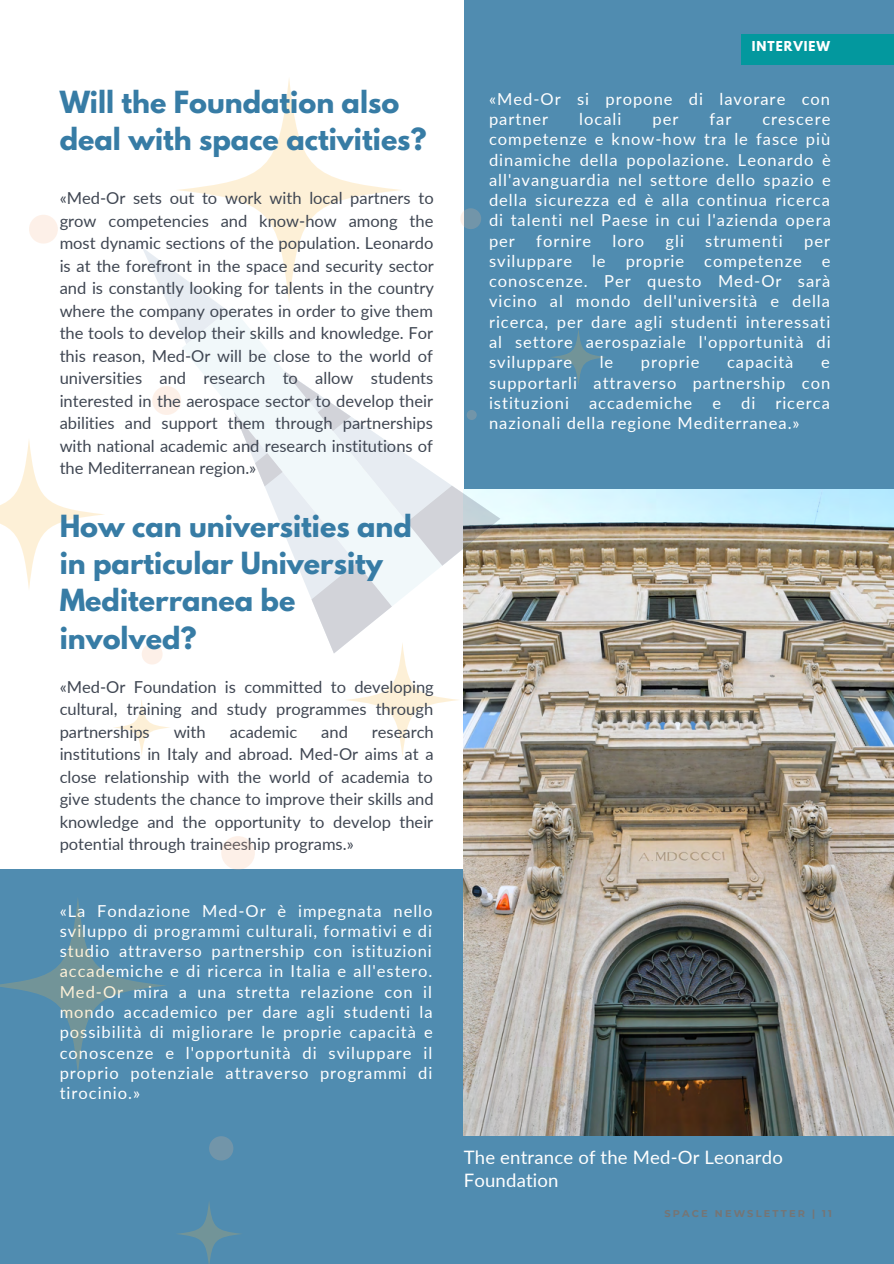
<style>
.page{position:relative;width:894px;height:1264px;background:#fff}
.page>*{position:absolute;margin:0;border:0;box-sizing:border-box;transform-origin:0 0}
.t1{font:700 27px/37.2px "League Spartan";color:#377ca5}
.t2{font:18.45px/22.5px "Lato";letter-spacing:.01em;color:#fff}
.t3{font:16.5px/20.2px "Lato";letter-spacing:.06em;color:#fff;text-align:justify}
.t4{font:16.5px/22.5px "Lato";color:#3f4652;text-align:justify}
.t5{font:700 12.15px "League Spartan";letter-spacing:.08em;color:#fff}
.t6{font:700 9.75px "Montserrat";letter-spacing:.22em;color:#757575}
</style>
<div class="page">
<div style="left:0;top:868px;width:893px;height:395px;background:#508cb0"></div>
<div style="left:463px;top:0;width:430px;height:724px;background:#508cb0"></div>
<img style="left:463px;top:489px;width:430px;height:646px">
<div style="left:741px;top:34px;width:152px;height:30px;background:#03989e"></div>
<svg style="left:0;top:440px;width:104px;height:148px"></svg>
<svg style="left:176px;top:77px;width:226px;height:226px"></svg>
<svg style="left:344px;top:642px;width:116px;height:115px"></svg>
<svg style="left:549px;top:328px;width:58px;height:58px"></svg>
<svg style="left:113px;top:698px;width:58px;height:58px"></svg>
<div style="left:152px;top:386px;width:29px;height:29px;background:#fdf0e8;border-radius:50%"></div>
<div style="left:29px;top:215px;width:29px;height:28px;background:#fdf0e8;border-radius:50%"></div>
<svg style="left:553px;top:574px;width:21px;height:21px"></svg>
<svg style="left:460px;top:208px;width:21px;height:21px"></svg>
<div style="left:142px;top:643px;width:21px;height:21px;background:#fdf0e8;border-radius:50%"></div>
<svg style="left:183px;top:308px;width:101px;height:103px;fill:#f1f8fa"></svg>
<svg style="left:234px;top:371px;width:266px;height:282px"></svg>
<svg style="left:143px;top:248px;width:85px;height:96px"></svg>
<svg style="left:0;top:899px;width:165px;height:173px"></svg>
<svg style="left:178px;top:1202px;width:63px;height:61px"></svg>
<div style="left:221px;top:836px;width:34px;height:33px;background:#fdf0e8;border-radius:50%"></div>
<div style="left:209px;top:1136px;width:24px;height:24px;background:#7295a9;border-radius:50%"></div>
<h1 class="t1" style="left:60px;top:87px;width:368px">Will the Foundation also deal with space activities?</h1>
<p class="t4" style="left:60px;top:186px;width:375px">«Med-Or sets out to work with local partners to grow competencies and know-how among the most dynamic sections of the population. Leonardo is at the forefront in the space and security sector and is constantly looking for talents in the country where the company operates in order to give them the tools to develop their skills and knowledge. For this reason, Med-Or will be close to the world of universities and research to allow students interested in the aerospace sector to develop their abilities and support them through partnerships with national academic and research institutions of the Mediterranean region.»</p>
<h1 class="t1" style="left:60px;top:511px;width:353px">How can universities and in particular University<br>Mediterranea be involved?</h1>
<p class="t4" style="left:60px;top:675px;width:375px">«Med-Or Foundation is committed to developing cultural, training and study programmes through partnerships</p>
<p class="t4" style="left:60px;top:720px;width:375px;text-indent:312px">research institutions in Italy and abroad. Med-Or aims at a close relationship with the world of academia to give students the chance to improve their skills and knowledge and the opportunity to develop their potential through traineeship programs.»</p>
<p class="t4" style="left:174px;top:720px;width:34px">with</p>
<p class="t4" style="left:229px;top:720px;width:69px">academic</p>
<p class="t4" style="left:321px;top:720px;width:28px">and</p>
<p class="t3" style="left:60px;top:900px;width:374px">«La Fondazione Med-Or è impegnata nello sviluppo di programmi culturali, formativi e di studio attraverso partnership con istituzioni accademiche e di ricerca in Italia e all'estero.<br>Med-Or mira a una stretta relazione con il mondo accademico per dare agli studenti la possibilità di migliorare le proprie capacità e conoscenze e l'opportunità di sviluppare il proprio potenziale attraverso programmi di tirocinio.»</p>
<p class="t5" style="left:751px;top:40px;width:80px">INTERVIEW</p>
<p class="t3" style="left:489px;top:88px;width:342px">«Med-Or si propone di lavorare con partner</p>
<p class="t3" style="left:579px;top:108px;width:44px">locali</p>
<p class="t3" style="left:652px;top:108px;width:27px">per</p>
<p class="t3" style="left:709px;top:108px;width:23px">far</p>
<p class="t3" style="left:489px;top:108px;width:343px;text-indent:273px">crescere competenze e know-how tra le fasce più dinamiche della popolazione. Leonardo è all'avanguardia nel settore dello spazio e della sicurezza ed è alla continua ricerca di talenti nel Paese in cui l'azienda opera per</p>
<p class="t3" style="left:536px;top:230px;width:56px">fornire</p>
<p class="t3" style="left:612px;top:230px;width:33px">loro</p>
<p class="t3" style="left:665px;top:230px;width:20px">gli</p>
<p class="t3" style="left:705px;top:230px;width:79px">strumenti</p>
<p class="t3" style="left:489px;top:230px;width:343px;text-indent:315px">per sviluppare le proprie competenze e conoscenze. Per questo Med-Or sarà vicino al mondo dell'università e della ricerca, per dare agli studenti interessati al settore aerospaziale l'opportunità di sviluppare</p>
<p class="t3" style="left:599px;top:352px;width:15px">le</p>
<p class="t3" style="left:640px;top:352px;width:60px">proprie</p>
<p class="t3" style="left:726px;top:352px;width:68px">capacità</p>
<p class="t3" style="left:489px;top:352px;width:343px;text-indent:332px">e supportarli attraverso partnership con istituzioni accademiche e di ricerca nazionali della regione Mediterranea.»</p>
<p class="t2" style="left:463px;top:1145px;width:320px">The entrance of the Med-Or Leonardo<br>Foundation</p>
<p class="t6" style="left:664px;top:1207px;width:169px">SPACE NEWSLETTER | 11</p>
</div>
